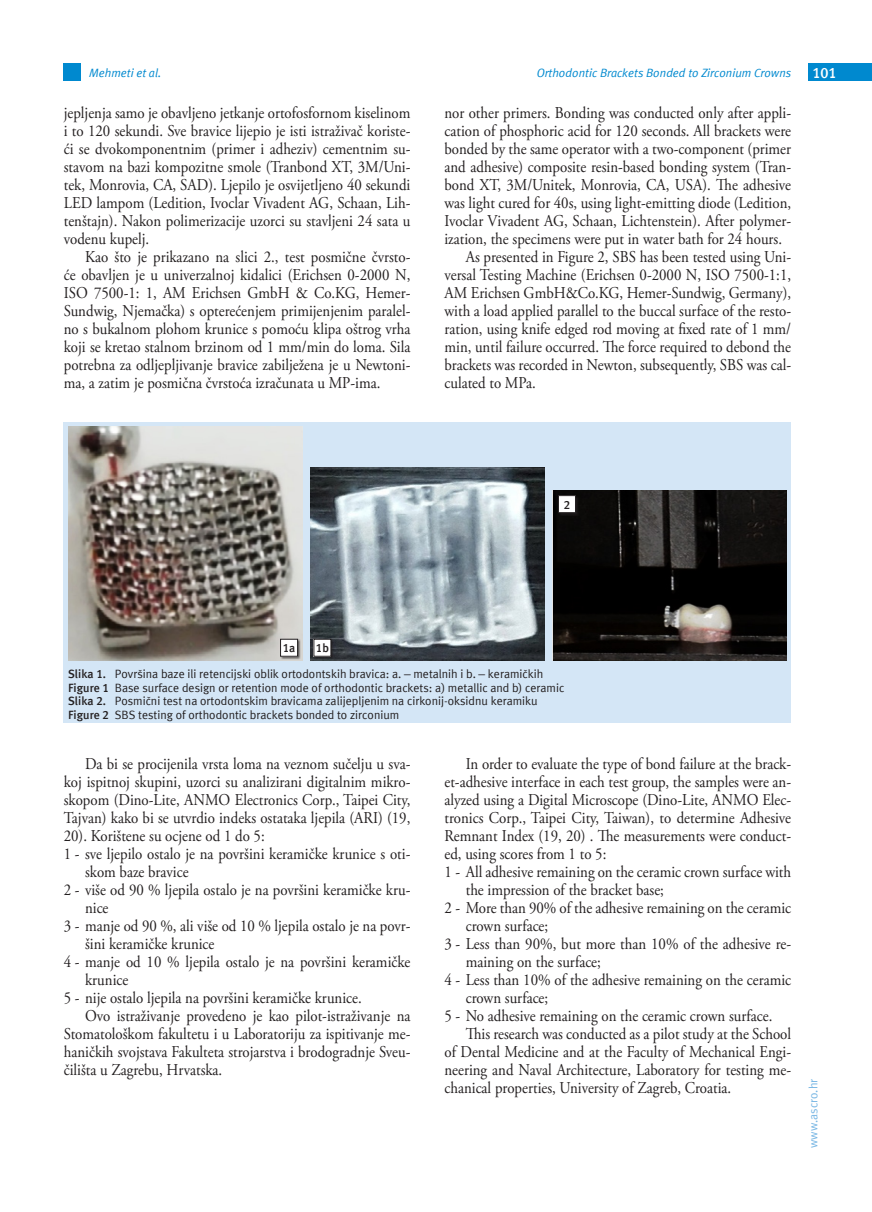
<style>
.page{position:relative;width:872px;height:1212px;background:#fff}
.page>*{position:absolute;margin:0;border:0;box-sizing:border-box;transform-origin:0 0}
.t1{font:16.5px/18px "Adobe Garamond Pro";color:#231f20;text-align:justify;scale:.9 1}
.t2{font:700 15px "Meta ASC";color:#fff}
.t3{font:12px/13.5px "Meta ASC";color:#231f20}
.t4{font:italic 12px "Meta ASC";color:#0089cf}
.t5{font:12px "Meta ASC";color:#77b6e4}
.t6{font:700 12px "Meta ASC";color:#231f20}
.s1{font-weight:700}
</style>
<div class="page">
<div style="left:64px;top:64px;width:17px;height:17px;background:#0089cf"></div>
<div style="left:808px;top:64px;width:64px;height:17px;background:#0089cf"></div>
<div style="left:64px;top:422px;width:727px;height:268px;background:#d4e6f6"></div>
<img style="left:553px;top:490px;width:234px;height:170px">
<img style="left:310px;top:468px;width:234px;height:192px">
<img style="left:68px;top:427px;width:234px;height:233px">
<div style="left:64px;top:665px;width:727px;height:58px;background:#d4e6f6"></div>
<div style="left:280px;top:638px;width:21px;height:22px;background:#231f20;opacity:.75"></div>
<div style="left:280px;top:639px;width:17px;height:17px;background:#fff"></div>
<div style="left:280px;top:639px;width:18px;height:17px;border:1px solid #231f20"></div>
<div style="left:313px;top:638px;width:21px;height:22px;background:#231f20;opacity:.75"></div>
<div style="left:314px;top:639px;width:17px;height:17px;background:#fff"></div>
<div style="left:558px;top:495px;width:21px;height:21px;background:#1a1717"></div>
<div style="left:558px;top:496px;width:17px;height:17px;background:#fff"></div>
<div style="left:558px;top:495px;width:17px;height:18px;border:1px solid #231f20"></div>
<p class="t4" style="left:89px;top:66px;width:73px">Mehmeti et al.</p>
<p class="t4" style="left:537px;top:66px;width:256px">Orthodontic Brackets Bonded to Zirconium Crowns</p>
<p class="t2" style="left:812px;top:64px;width:26px">101</p>
<p class="t1" style="left:444px;top:105px;width:387px">nor other primers. Bonding was conducted only after appli-</p>
<p class="t1" style="left:444px;top:123px;width:387px">cation of phosphoric acid for 120 seconds. All brackets were</p>
<p class="t1" style="left:444px;top:141px;width:386px">bonded by the same operator with a two-component (primer</p>
<p class="t1" style="left:444px;top:159px;width:387px">and adhesive) composite resin-based bonding system (Tran-</p>
<p class="t1" style="left:444px;top:177px;width:386px">bond XT, 3M/Unitek, Monrovia, CA, USA). The adhesive</p>
<p class="t1" style="left:444px;top:195px;width:387px">was light cured for 40s, using light-emitting diode (Ledition,</p>
<p class="t1" style="left:444px;top:213px;width:387px">Ivoclar Vivadent AG, Schaan, Lichtenstein). After polymer-</p>
<p class="t1" style="left:444px;top:231px;width:376px">ization, the specimens were put in water bath for 24 hours.</p>
<p class="t1" style="left:466px;top:249px;width:363px">As presented in Figure 2, SBS has been tested using Uni-</p>
<p class="t1" style="left:444px;top:267px;width:387px">versal Testing Machine (Erichsen 0-2000 N, ISO 7500-1:1,</p>
<p class="t1" style="left:444px;top:285px;width:387px">AM Erichsen GmbH&amp;Co.KG, Hemer-Sundwig, Germany),</p>
<p class="t1" style="left:444px;top:303px;width:387px">with a load applied parallel to the buccal surface of the resto-</p>
<p class="t1" style="left:444px;top:321px;width:386px">ration, using knife edged rod moving at fixed rate of 1 mm/</p>
<p class="t1" style="left:444px;top:339px;width:387px">min, until failure occurred. The force required to debond the</p>
<p class="t1" style="left:444px;top:357px;width:387px">brackets was recorded in Newton, subsequently, SBS was cal-</p>
<p class="t1" style="left:444px;top:375px;width:103px">culated to MPa.</p>
<p class="t1" style="left:64px;top:105px;width:387px">jepljenja samo je obavljeno jetkanje ortofosfornom kiselinom i to 120 sekundi. Sve bravice lijepio je isti istraživač koriste&shy;ći se dvokomponentnim (primer i adheziv) cementnim su&shy;stavom na bazi kompozitne smole (Tranbond XT, 3M/Uni&shy;tek, Monrovia, CA, SAD). Ljepilo je osvijetljeno 40 sekundi LED lampom (Ledition, Ivoclar Vivadent AG, Schaan, Lih&shy;tenštajn). Nakon polimerizacije uzorci su stavljeni 24 sata u vodenu kupelj.</p>
<p class="t1" style="left:64px;top:249px;width:387px;text-indent:21px">Kao što je prikazano na slici 2., test posmične čvrsto&shy;će obavljen je u univerzalnoj kidalici (Erichsen 0-2000 N, ISO 7500-1: 1, AM Erichsen GmbH &amp; Co.KG, Hemer-Sundwig, Njemačka) s opterećenjem primijenjenim paralel&shy;no s bukalnom plohom krunice s pomoću klipa oštrog vrha koji se kretao stalnom brzinom od 1 mm/min do loma. Sila potrebna za odljepljivanje bravice zabilježena je u Newtoni&shy;ma, a zatim je posmična čvrstoća izračunata u MP-ima.</p>
<p class="t6" style="left:564px;top:498px;width:8px">2</p>
<p class="t6" style="left:283px;top:641px;width:14px">1a</p>
<p class="t6" style="left:316px;top:641px;width:14px">1b</p>
<p class="t3" style="left:68px;top:667px;width:498px"><span class="s1">Slika 1.</span> Površina baze ili retencijski oblik ortodontskih bravica: a. – metalnih i b. – keramičkih <span class="s1">Figure 1</span> Base surface design or retention mode of orthodontic brackets: a) metallic and b) ceramic <span class="s1">Slika 2.</span> Posmični test na ortodontskim bravicama zalijepljenim na cirkonij-oksidnu keramiku <span class="s1">Figure 2</span> SBS testing of orthodontic brackets bonded to zirconium</p>
<p class="t1" style="left:85px;top:755px;width:363px">Da bi se procijenila vrsta loma na veznom sučelju u sva-</p>
<p class="t1" style="left:64px;top:773px;width:387px">koj ispitnoj skupini, uzorci su analizirani digitalnim mikro-</p>
<p class="t1" style="left:64px;top:791px;width:387px">skopom (Dino-Lite, ANMO Electronics Corp., Taipei City,</p>
<p class="t1" style="left:64px;top:809px;width:387px">Tajvan) kako bi se utvrdio indeks ostataka ljepila (ARI) (19,</p>
<p class="t1" style="left:64px;top:827px;width:225px">20). Korištene su ocjene od 1 do 5:</p>
<p class="t1" style="left:64px;top:845px;width:387px">1 - sve ljepilo ostalo je na površini keramičke krunice s oti-</p>
<p class="t1" style="left:85px;top:863px;width:117px">skom baze bravice</p>
<p class="t1" style="left:64px;top:881px;width:387px">2 - više od 90 % ljepila ostalo je na površini keramičke kru-</p>
<p class="t1" style="left:85px;top:899px;width:28px">nice</p>
<p class="t1" style="left:64px;top:917px;width:387px">3 - manje od 90 %, ali više od 10 % ljepila ostalo je na povr-</p>
<p class="t1" style="left:85px;top:935px;width:145px">šini keramičke krunice</p>
<p class="t1" style="left:64px;top:953px;width:387px">4 - manje od 10 % ljepila ostalo je na površini keramičke</p>
<p class="t1" style="left:85px;top:971px;width:50px">krunice</p>
<p class="t1" style="left:64px;top:989px;width:332px">5 - nije ostalo ljepila na površini keramičke krunice.</p>
<p class="t1" style="left:85px;top:1007px;width:363px">Ovo istraživanje provedeno je kao pilot-istraživanje na</p>
<p class="t1" style="left:64px;top:1025px;width:387px">Stomatološkom fakultetu i u Laboratoriju za ispitivanje me-</p>
<p class="t1" style="left:64px;top:1043px;width:387px">haničkih svojstava Fakulteta strojarstva i brodogradnje Sveu-</p>
<p class="t1" style="left:64px;top:1061px;width:178px">čilišta u Zagrebu, Hrvatska.</p>
<p class="t1" style="left:466px;top:755px;width:363px">In order to evaluate the type of bond failure at the brack-</p>
<p class="t1" style="left:444px;top:773px;width:387px">et-adhesive interface in each test group, the samples were an-</p>
<p class="t1" style="left:444px;top:791px;width:387px">alyzed using a Digital Microscope (Dino-Lite, ANMO Elec-</p>
<p class="t1" style="left:444px;top:809px;width:387px">tronics Corp., Taipei City, Taiwan), to determine Adhesive</p>
<p class="t1" style="left:444px;top:827px;width:387px">Remnant Index (19, 20) . The measurements were conduct-</p>
<p class="t1" style="left:444px;top:845px;width:181px">ed, using scores from 1 to 5:</p>
<p class="t1" style="left:444px;top:863px;width:387px">1 - All adhesive remaining on the ceramic crown surface with</p>
<p class="t1" style="left:466px;top:881px;width:222px">the impression of the bracket base;</p>
<p class="t1" style="left:444px;top:899px;width:387px">2 - More than 90% of the adhesive remaining on the ceramic</p>
<p class="t1" style="left:466px;top:917px;width:93px">crown surface;</p>
<p class="t1" style="left:444px;top:935px;width:387px">3 - Less than 90%, but more than 10% of the adhesive re-</p>
<p class="t1" style="left:466px;top:953px;width:152px">maining on the surface;</p>
<p class="t1" style="left:444px;top:971px;width:386px">4 - Less than 10% of the adhesive remaining on the ceramic</p>
<p class="t1" style="left:466px;top:989px;width:93px">crown surface;</p>
<p class="t1" style="left:444px;top:1007px;width:366px">5 - No adhesive remaining on the ceramic crown surface.</p>
<p class="t1" style="left:466px;top:1025px;width:363px">This research was conducted as a pilot study at the School</p>
<p class="t1" style="left:444px;top:1043px;width:387px">of Dental Medicine and at the Faculty of Mechanical Engi-</p>
<p class="t1" style="left:444px;top:1061px;width:387px">neering and Naval Architecture, Laboratory for testing me-</p>
<p class="t1" style="left:444px;top:1079px;width:320px">chanical properties, University of Zagreb, Croatia.</p>
<p class="t5" style="left:806px;top:1148px;width:71px;rotate:-90deg">www.ascro.hr</p>
</div>
